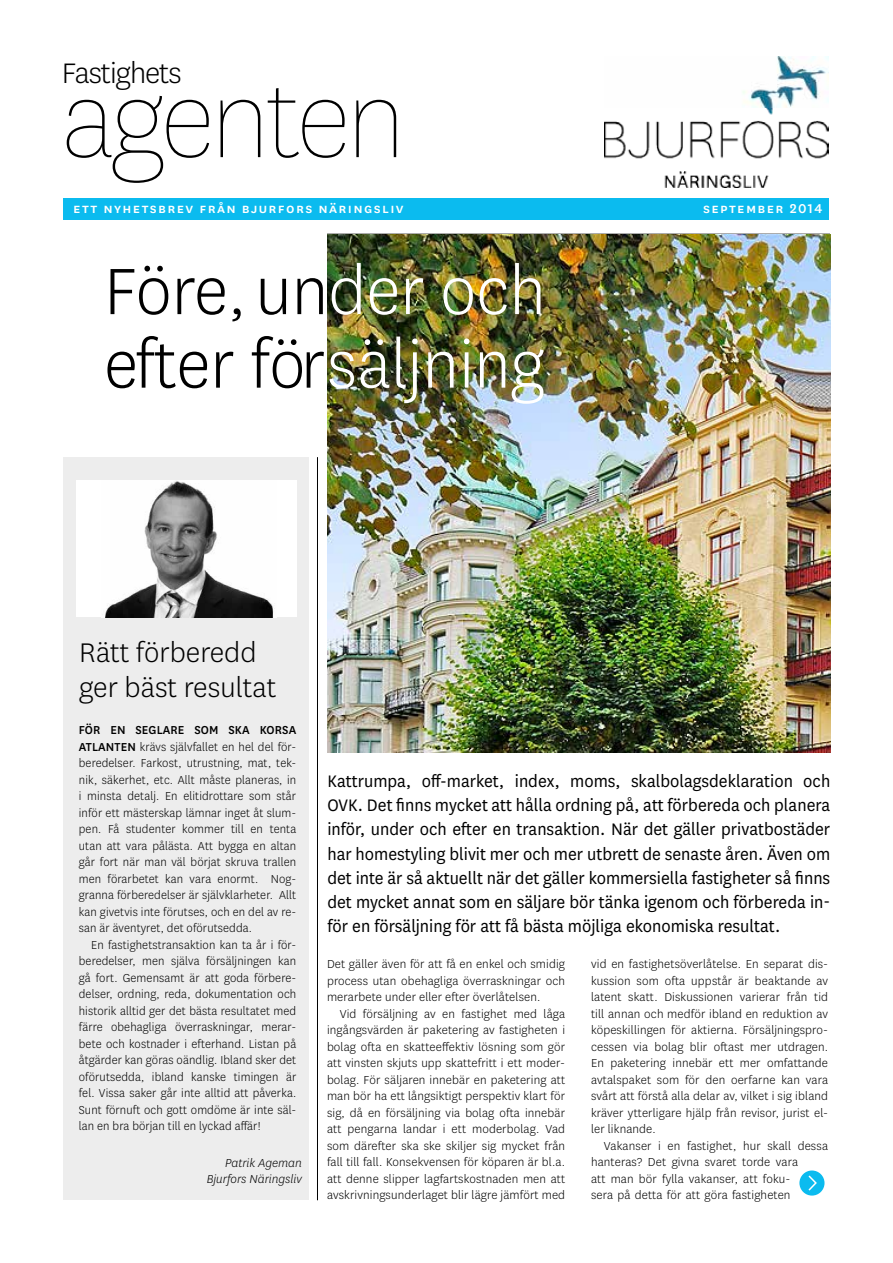
<style>
.page{position:relative;width:893px;height:1263px;background:#fff}
.page>*{position:absolute;margin:0;border:0;box-sizing:border-box;transform-origin:0 0}
.t1{font:100 122.55px "National";letter-spacing:-.03em;color:#000}
.t2{font:300 76.5px/73.5px "National";color:#000}
.t3{font:300 33px "National";letter-spacing:-.03em;color:#000}
.t4{font:300 31.5px/34.5px "National";color:#000}
.t5{font:19.5px/24px "National";color:#000;text-align:justify;scale:.95 1}
.t6{font:500 15px "National";letter-spacing:.09em;color:#fff}
.t7{font:300 13.5px/16.5px "National";letter-spacing:.01em;color:#000;text-align:justify}
.t8{font:300 13.5px/16.5px "National";letter-spacing:.01em;color:#000;text-align:justify;scale:.96 1}
.t9{font:italic 300 13.5px/16.5px "National";color:#000;text-align:right}
.s1{color:#fff}
.s2{font-weight:500}
</style>
<div class="page">
<div style="left:64px;top:457px;width:245px;height:743px;background:#ededed"></div>
<img style="left:605px;top:56px;width:224px;height:131px">
<div style="left:63px;top:198px;width:765px;height:21px;background:#0bbbef"></div>
<img style="left:327px;top:234px;width:503px;height:519px">
<div style="left:799px;top:1170px;width:25px;height:25px;background:#0bbbef;border-radius:50%"></div>
<svg style="left:808px;top:1175px;width:9px;height:16px"></svg>
<div style="left:76px;top:480px;width:221px;height:137px;background:#fff"></div>
<img style="left:105px;top:481px;width:170px;height:136px">
<hr style="left:317px;top:457px;width:1px;height:743px;background:#000">
<h3 class="t3" style="left:62px;top:53px;width:121px">Fastighets</h3>
<h1 class="t1" style="left:62px;top:48px;width:345px">agenten</h1>
<p class="t6" style="left:73px;top:198px;width:332px">ett nyhetsbrev från bjurfors näringsliv</p>
<p class="t6" style="left:703px;top:198px;width:121px">september 2014</p>
<h2 class="t2" style="left:104px;top:252px;width:443px">Före, un<span class="s1">der och </span>efter för<span class="s1">säljning</span></h2>
<h3 class="t4" style="left:79px;top:635px;width:199px">Rätt förberedd ger bäst resultat</h3>
<p class="t8" style="left:79px;top:721px;width:228px"><span class="s2">FÖR EN SEGLARE SOM SKA KORSA ATLANTEN</span> krävs självfallet en hel del för&shy;beredelser. Farkost, utrustning, mat, tek&shy;nik, säkerhet, etc. Allt måste planeras, in i minsta detalj. En elitidrottare som står inför ett mästerskap lämnar inget åt slum&shy;pen. Få studenter kommer till en tenta utan att vara pålästa. Att bygga en altan går fort när man väl börjat skruva trallen men förarbetet kan vara enormt. Nog&shy;granna förberedelser är självklarheter. Allt kan givetvis inte förutses, och en del av re&shy;san är äventyret, det oförutsedda.</p>
<p class="t8" style="left:79px;top:936px;width:228px;text-indent:12px">En fastighetstransaktion kan ta år i för&shy;beredelser, men själva försäljningen kan gå fort. Gemensamt är att goda förbere&shy;delser, ordning, reda, dokumentation och historik alltid ger det bästa resultatet med färre obehagliga överraskningar, merar&shy;bete och kostnader i efterhand. Listan på åtgärder kan göras oändlig. Ibland sker det oförutsedda, ibland kanske timingen är fel. Vissa saker går inte alltid att påverka.<br>Sunt förnuft och gott omdöme är inte säl&shy;lan en bra början till en lyckad affär!</p>
<p class="t9" style="left:207px;top:1154px;width:97px">Patrik Ageman<br>Bjurfors Näringsliv</p>
<p class="t5" style="left:327px;top:769px;width:531px">Kattrumpa, off-market, index, moms, skalbolagsdeklaration och OVK. Det finns mycket att hålla ordning på, att förbereda och planera inför, under och efter en transaktion. När det gäller privatbostäder har homestyling blivit mer och mer utbrett de senaste åren. Även om det inte är så aktuellt när det gäller kommersiella fastigheter så finns det mycket annat som en säljare bör tänka igenom och förbereda in&shy;för en försäljning för att få bästa möjliga ekonomiska resultat.</p>
<p class="t7" style="left:327px;top:955px;width:240px">Det gäller även för att få en enkel och smidig process utan obehagliga överraskningar och merarbete under eller efter överlåtelsen.</p>
<p class="t7" style="left:327px;top:1005px;width:240px;text-indent:13px">Vid försäljning av en fastighet med låga ingångsvärden är paketering av fastigheten i bolag ofta en skatteeffektiv lösning som gör att vinsten skjuts upp skattefritt i ett moder&shy;bolag. För säljaren innebär en paketering att man bör ha ett långsiktigt perspektiv klart för sig, då en försäljning via bolag ofta innebär att pengarna landar i ett moderbolag. Vad som därefter ska ske skiljer sig mycket från fall till fall. Konsekvensen för köparen är bl.a. att denne slipper lagfartskostnaden men att avskrivningsunderlaget blir lägre jämfört med</p>
<p class="t7" style="left:591px;top:955px;width:239px">vid en fastighetsöverlåtelse. En separat dis&shy;kussion som ofta uppstår är beaktande av latent skatt. Diskussionen varierar från tid till annan och medför ibland en reduktion av köpeskillingen för aktierna. Försäljningspro&shy;cessen via bolag blir oftast mer utdragen.<br>En paketering innebär ett mer omfattande avtalspaket som för den oerfarne kan vara svårt att förstå alla delar av, vilket i sig ibland kräver ytterligare hjälp från revisor, jurist el&shy;ler liknande.</p>
<p class="t7" style="left:591px;top:1137px;width:239px;text-align:left;text-indent:13px">Vakanser i en fastighet, hur skall dessa hanteras? Det givna svaret torde vara<br>att man bör fylla vakanser, att foku-<br>sera på detta för att göra fastigheten</p>
</div>
